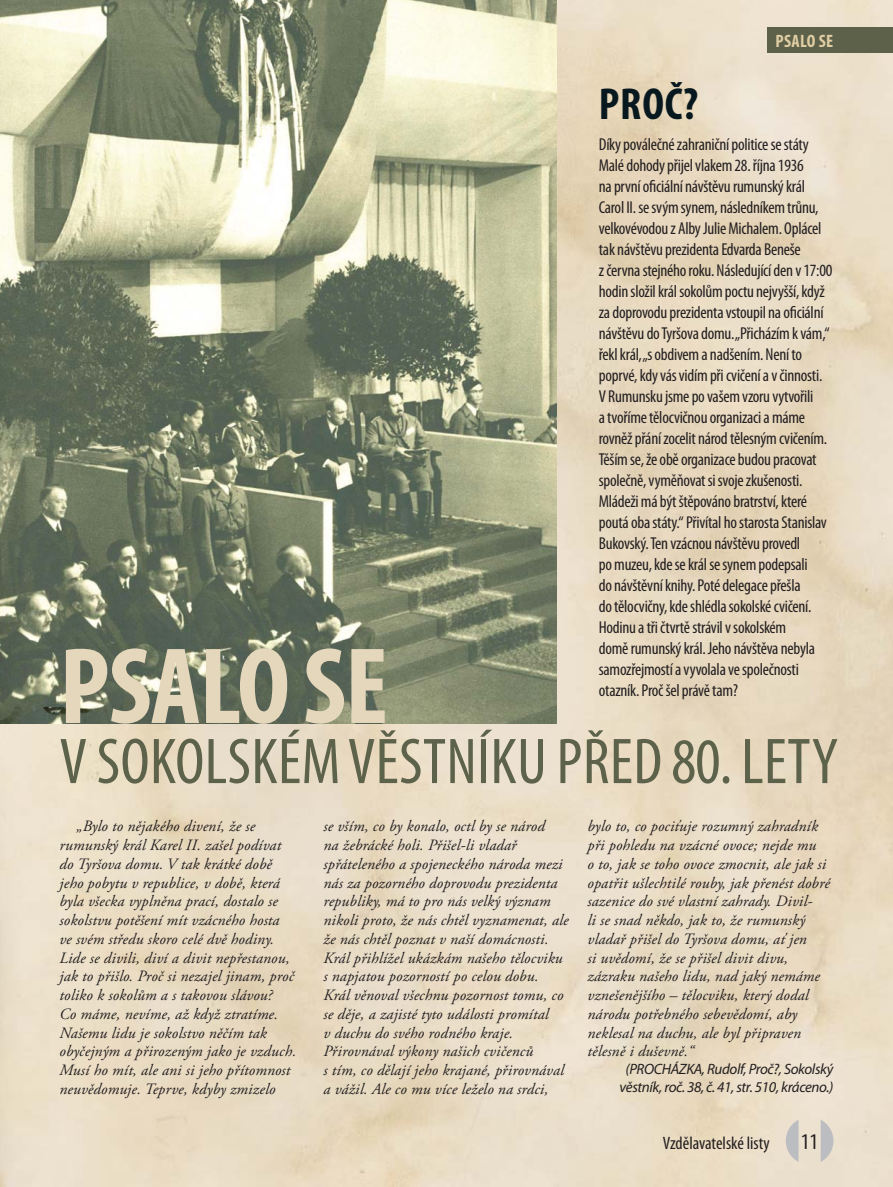
<style>
.page{position:relative;width:893px;height:1187px;background:#fff}
.page>*{position:absolute;margin:0;border:0;box-sizing:border-box;transform-origin:0 0}
.t1{font:700 condensed 109.5px "Myriad Pro";letter-spacing:-.01em;color:#e4d7bc}
.t2{font:condensed 65.25px "Myriad Pro";letter-spacing:.005em;color:#5d624b}
.t3{font:700 condensed 45px "Myriad Pro";color:#07181e}
.t4{font:condensed 22.5px "Myriad Pro";color:#231f20}
.t5{font:condensed 18px "Myriad Pro";color:#231f20}
.t6{font:700 condensed 18px "Myriad Pro";letter-spacing:.02em;color:#e0cda3}
.t7{font:condensed 17.25px/21px "Myriad Pro";letter-spacing:-.015em;color:#231f20}
.t8{font:italic 15.75px/18.8px "Adobe Garamond Pro";letter-spacing:.01em;color:#231f20}
.t9{font:italic 15px/18px "Myriad Pro";letter-spacing:-.025em;color:#231f20;text-align:center}
</style>
<div class="page">
<img style="left:1px;top:0;width:892px;height:1186px">
<img style="left:1px;top:0;width:556px;height:723px">
<svg style="left:786px;top:1119px;width:47px;height:42px"></svg>
<div style="left:767px;top:28px;width:126px;height:25px;background:#5d614a"></div>
<p class="t6" style="left:775px;top:35px;width:59px">PSALO SE</p>
<h3 class="t3" style="left:599px;top:88px;width:101px">PROČ?</h3>
<p class="t7" style="left:599px;top:135px;width:235px">Díky poválečné zahraniční politice se státy Malé dohody přijel vlakem 28. října 1936<br>na první oficiální návštěvu rumunský král Carol II. se svým synem, následníkem trůnu, velkovévodou z Alby Julie Michalem. Oplácel tak návštěvu prezidenta Edvarda Beneše<br>z června stejného roku. Následující den v 17:00 hodin složil král sokolům poctu nejvyšší, když za doprovodu prezidenta vstoupil na oficiální návštěvu do Tyršova domu. „Přicházím k vám,“ řekl král, „s obdivem a nadšením. Není to poprvé, kdy vás vidím při cvičení a v činnosti.<br>V Rumunsku jsme po vašem vzoru vytvořili<br>a tvoříme tělocvičnou organizaci a máme rovněž přání zocelit národ tělesným cvičením.<br>Těším se, že obě organizace budou pracovat společně, vyměňovat si svoje zkušenosti.<br>Mládeži má být štěpováno bratrství, které poutá oba státy.“ Přivítal ho starosta Stanislav Bukovský. Ten vzácnou návštěvu provedl<br>po muzeu, kde se král se synem podepsali<br>do návštěvní knihy. Poté delegace přešla<br>do tělocvičny, kde shlédla sokolské cvičení.<br>Hodinu a tři čtvrtě strávil v sokolském<br>domě rumunský král. Jeho návštěva nebyla samozřejmostí a vyvolala ve společnosti otazník. Proč šel právě tam?</p>
<h1 class="t1" style="left:60px;top:646px;width:330px">PSALO SE</h1>
<h2 class="t2" style="left:60px;top:737px;width:780px">V SOKOLSKÉM VĚSTNÍKU PŘED 80. LETY</h2>
<p class="t8" style="left:60px;top:818px;width:238px;text-indent:17px">„Bylo to nějakého divení, že se rumunský král Karel II. zašel podívat do Tyršova domu. V tak krátké době jeho pobytu v republice, v době, která byla všecka vyplněna prací, dostalo se sokolstvu potěšení mít vzácného hosta<br>ve svém středu skoro celé dvě hodiny.<br>Lide se divili, diví a divit nepřestanou, jak to přišlo. Proč si nezajel jinam, proč toliko k sokolům a s takovou slávou?<br>Co máme, nevíme, až když ztratíme.<br>Našemu lidu je sokolstvo něčím tak obyčejným a přirozeným jako je vzduch.<br>Musí ho mít, ale ani si jeho přítomnost neuvědomuje. Teprve, kdyby zmizelo</p>
<p class="t8" style="left:323px;top:818px;width:247px">se vším, co by konalo, octl by se národ<br>na žebrácké holi. Přišel-li vladař spřáteleného a spojeneckého národa mezi nás za pozorného doprovodu prezidenta republiky, má to pro nás velký význam nikoli proto, že nás chtěl vyznamenat, ale že nás chtěl poznat v naší domácnosti.<br>Král přihlížel ukázkám našeho tělocviku s napjatou pozorností po celou dobu.<br>Král věnoval všechnu pozornost tomu, co se děje, a zajisté tyto události promítal<br>v duchu do svého rodného kraje.<br>Přirovnával výkony našich cvičenců<br>s tím, co dělají jeho krajané, přirovnával a vážil. Ale co mu více leželo na srdci,</p>
<p class="t8" style="left:587px;top:818px;width:244px">bylo to, co pociťuje rozumný zahradník při pohledu na vzácné ovoce; nejde mu<br>o to, jak se toho ovoce zmocnit, ale jak si opatřit ušlechtilé rouby, jak přenést dobré sazenice do své vlastní zahrady. Divil-<br>li se snad někdo, jak to, že rumunský vladař přišel do Tyršova domu, ať jen<br>si uvědomí, že se přišel divit divu, zázraku našeho lidu, nad jaký nemáme vznešenějšího – tělocviku, který dodal národu potřebného sebevědomí, aby neklesal na duchu, ale byl připraven tělesně i duševně.“</p>
<p class="t9" style="left:620px;top:1061px;width:215px">(PROCHÁZKA, Rudolf, Proč?, Sokolský věstník, roč. 38, č. 41, str. 510, kráceno.)</p>
<p class="t5" style="left:663px;top:1136px;width:108px">Vzdělavatelské listy</p>
<h3 class="t4" style="left:801px;top:1132px;width:19px">11</h3>
</div>
